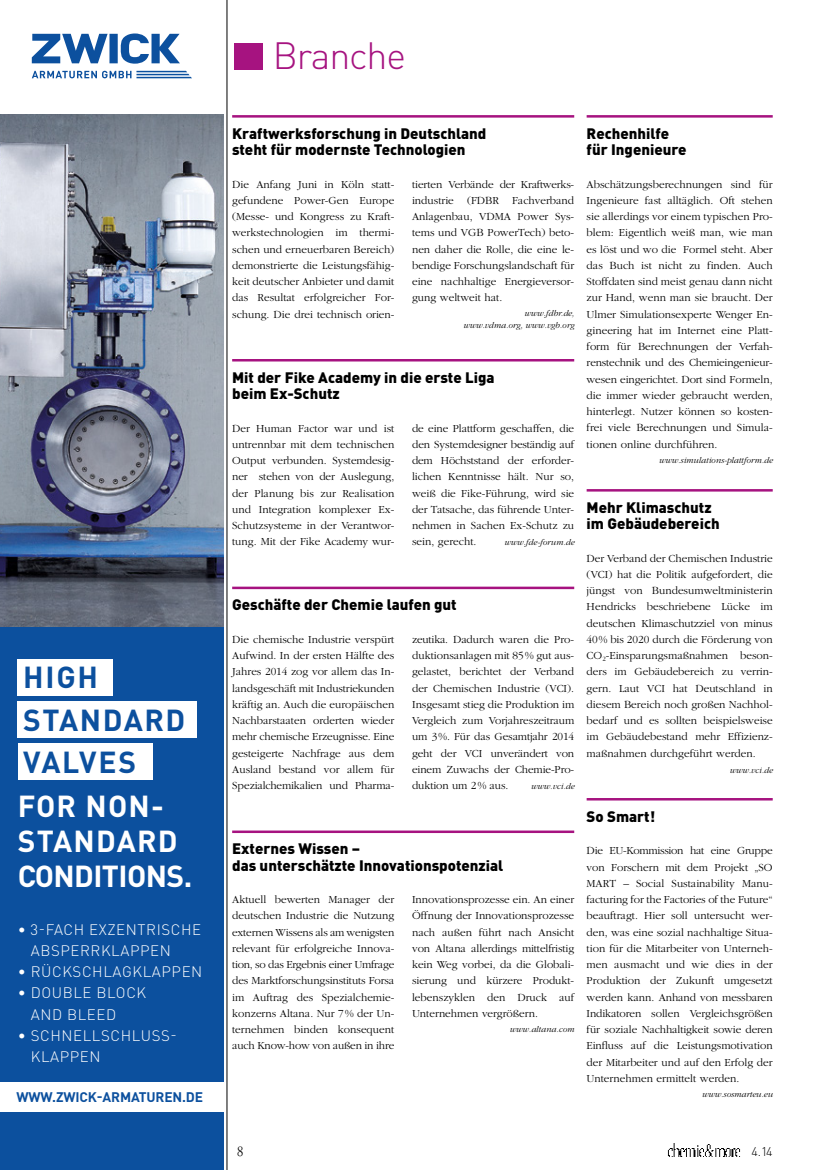
<style>
.page{position:relative;width:833px;height:1170px;background:#fff}
.page>*{position:absolute;margin:0;border:0;box-sizing:border-box;transform-origin:0 0}
.t1{font:300 37.5px "DIN Pro";letter-spacing:-.03em;color:#a61380}
.t2{font:700 30px/35px "DIN Pro";color:#fff}
.t3{font:700 30px/42.5px "DIN Pro";letter-spacing:.05em;color:#0c509e}
.t4{font:900 15px/16.2px "DIN Pro";color:#000}
.t5{font:300 15px/21.2px "DIN Pro";letter-spacing:.04em;color:#fff}
.t6{font:300 condensed 15px "Garamond IT Cby BT";color:#000}
.t7{font:700 13.75px "DIN Pro";letter-spacing:-.01em;color:#0c509e}
.t8{font:300 12.5px "DIN Pro";color:#000}
.t9{font:300 11.25px/16.2px "Garamond";color:#000;text-align:justify}
.t10{font:italic 300 8.75px/11.2px "Garamond";color:#000;text-align:right}
</style>
<div class="page">
<img style="left:667px;top:1143px;width:73px;height:13px">
<div style="left:234px;top:43px;width:28px;height:26px;background:#a61380"></div>
<hr style="left:232px;top:115px;width:342px;height:3px;background:#a61380">
<hr style="left:232px;top:359px;width:342px;height:2px;background:#a61380">
<hr style="left:232px;top:586px;width:342px;height:3px;background:#a61380">
<hr style="left:232px;top:830px;width:342px;height:3px;background:#a61380">
<hr style="left:586px;top:489px;width:186px;height:2px;background:#a61380">
<hr style="left:586px;top:115px;width:186px;height:3px;background:#a61380">
<img style="left:0;top:114px;width:223px;height:514px">
<div style="left:0;top:628px;width:223px;height:541px;background:#0c509e"></div>
<div style="left:18px;top:659px;width:95px;height:36px;background:#fff"></div>
<div style="left:0;top:1082px;width:223px;height:29px;background:#fff"></div>
<div style="left:18px;top:701px;width:179px;height:36px;background:#fff"></div>
<div style="left:18px;top:743px;width:134px;height:36px;background:#fff"></div>
<svg style="left:32px;top:71px;width:160px;height:7px"></svg>
<svg style="left:32px;top:33px;width:148px;height:31px"></svg>
<hr style="left:227px;top:0;width:1px;height:1169px;background:#000">
<hr style="left:586px;top:798px;width:186px;height:2px;background:#a61380">
<h2 class="t3" style="left:23px;top:655px;width:164px">HIGH<br>STANDARD<br>VALVES</h2>
<h2 class="t2" style="left:18px;top:787px;width:176px">FOR NON-<br>STANDARD<br>CONDITIONS.</h2>
<h3 class="t5" style="left:31px;top:917px;width:172px;text-indent:-13px">• 3-FACH EXZENTRISCHE<br>ABSPERRKLAPPEN</h3>
<h3 class="t5" style="left:18px;top:960px;width:186px">• RÜCKSCHLAGKLAPPEN</h3>
<h3 class="t5" style="left:31px;top:981px;width:117px;text-indent:-13px">• DOUBLE BLOCK<br>AND BLEED</h3>
<h3 class="t5" style="left:31px;top:1024px;width:148px;text-indent:-13px">• SCHNELLSCHLUSS-<br>KLAPPEN</h3>
<p class="t7" style="left:17px;top:1087px;width:188px">WWW.ZWICK-ARMATUREN.DE</p>
<h1 class="t1" style="left:273px;top:30px;width:135px">BRANCHE</h1>
<h3 class="t4" style="left:232px;top:125px;width:256px">Kraftwerksforschung in Deutschland steht für modernste Technologien</h3>
<p class="t9" style="left:232px;top:176px;width:164px">Die Anfang Juni in Köln statt&shy;gefundene Power-Gen Europe (Messe- und Kongress zu Kraft&shy;werkstechnologien im thermi&shy;schen und erneuerbaren Bereich) demonstrierte die Leistungsfähig&shy;keit deutscher Anbieter und damit das Resultat erfolgreicher For&shy;schung. Die drei technisch orien-</p>
<p class="t9" style="left:412px;top:176px;width:164px">tierten Verbände der Kraftwerks&shy;industrie (FDBR Fachverband Anlagenbau, VDMA Power Sys&shy;tems und VGB PowerTech) beto&shy;nen daher die Rolle, die eine le&shy;bendige Forschungslandschaft für eine nachhaltige Energieversor&shy;gung weltweit hat.</p>
<p class="t10" style="left:463px;top:308px;width:113px">www.fdbr.de, www.vdma.org, www.vgb.org</p>
<h3 class="t4" style="left:232px;top:368px;width:264px">Mit der Fike Academy in die erste Liga beim Ex-Schutz</h3>
<p class="t9" style="left:232px;top:420px;width:164px">Der Human Factor war und ist untrennbar mit dem technischen Output verbunden. Systemdesig&shy;ner stehen von der Auslegung, der Planung bis zur Realisation und Integration komplexer Ex-Schutzsysteme in der Verantwor&shy;tung. Mit der Fike Academy wur-</p>
<p class="t9" style="left:412px;top:420px;width:164px">de eine Plattform geschaffen, die den Systemdesigner beständig auf dem Höchststand der erforder&shy;lichen Kenntnisse hält. Nur so, weiß die Fike-Führung, wird sie der Tatsache, das führende Unter&shy;nehmen in Sachen Ex-Schutz zu sein, gerecht.</p>
<p class="t10" style="left:504px;top:537px;width:72px">www.fde-forum.de</p>
<h3 class="t4" style="left:232px;top:596px;width:226px">Geschäfte der Chemie laufen gut</h3>
<p class="t9" style="left:232px;top:631px;width:164px">Die chemische Industrie verspürt Aufwind. In der ersten Hälfte des Jahres 2014 zog vor allem das In&shy;landsgeschäft mit Industriekunden kräftig an. Auch die europäischen Nachbarstaaten orderten wieder mehr chemische Erzeugnisse. Eine gesteigerte Nachfrage aus dem Ausland bestand vor allem für Spezialchemikalien und Pharma-</p>
<p class="t9" style="left:412px;top:631px;width:164px">zeutika. Dadurch waren die Pro&shy;duktionsanlagen mit 85% gut aus&shy;gelastet, berichtet der Verband der Chemischen Industrie (VCI).<br>Insgesamt stieg die Produktion im Vergleich zum Vorjahreszeitraum um 3%. Für das Gesamtjahr 2014 geht der VCI unverändert von einem Zuwachs der Chemie-Pro&shy;duktion um 2% aus.</p>
<p class="t10" style="left:531px;top:780px;width:45px">www.vci.de</p>
<h3 class="t4" style="left:232px;top:840px;width:273px">Externes Wissen –<br>das unterschätzte Innovationspotenzial</h3>
<p class="t9" style="left:232px;top:891px;width:164px">Aktuell bewerten Manager der deutschen Industrie die Nutzung externen Wissens als am wenigsten relevant für erfolgreiche Innova&shy;tion, so das Ergebnis einer Umfrage des Marktforschungsinstituts Forsa im Auftrag des Spezialchemie&shy;konzerns Altana. Nur 7% der Un&shy;ternehmen binden konsequent auch Know-how von außen in ihre</p>
<p class="t9" style="left:412px;top:891px;width:164px">Innovationsprozesse ein. An einer Öffnung der Innovationsprozesse nach außen führt nach Ansicht von Altana allerdings mittelfristig kein Weg vorbei, da die Globali&shy;sierung und kürzere Produkt&shy;lebenszyklen den Druck auf Unternehmen vergrößern.</p>
<p class="t10" style="left:509px;top:1023px;width:66px">www.altana.com</p>
<h3 class="t4" style="left:586px;top:125px;width:101px">Rechenhilfe für Ingenieure</h3>
<p class="t9" style="left:586px;top:176px;width:188px">Abschätzungsberechnungen sind für Ingenieure fast alltäglich. Oft stehen sie allerdings vor einem typischen Pro&shy;blem: Eigentlich weiß man, wie man es löst und wo die Formel steht. Aber das Buch ist nicht zu finden. Auch Stoffdaten sind meist genau dann nicht zur Hand, wenn man sie braucht. Der Ulmer Simulationsexperte Wenger En&shy;gineering hat im Internet eine Platt&shy;form für Berechnungen der Verfah&shy;renstechnik und des Chemieingenieur&shy;wesen eingerichtet. Dort sind Formeln, die immer wieder gebraucht werden, hinterlegt. Nutzer können so kosten&shy;frei viele Berechnungen und Simula&shy;tionen online durchführen.</p>
<p class="t10" style="left:659px;top:454px;width:115px">www.simulations-plattform.de</p>
<h3 class="t4" style="left:586px;top:498px;width:135px">Mehr Klimaschutz im Gebäudebereich</h3>
<p class="t9" style="left:586px;top:550px;width:188px">Der Verband der Chemischen Industrie (VCI) hat die Politik aufgefordert, die jüngst von Bundesumweltministerin Hendricks beschriebene Lücke im deutschen Klimaschutzziel von minus 40% bis 2020 durch die Förderung von CO<sub>2</sub>-Einsparungsmaßnahmen beson&shy;ders im Gebäudebereich zu verrin&shy;gern. Laut VCI hat Deutschland in diesem Bereich noch großen Nachhol&shy;bedarf und es sollten beispielsweise im Gebäudebestand mehr Effizienz&shy;maßnahmen durchgeführt werden.</p>
<p class="t10" style="left:729px;top:764px;width:45px">www.vci.de</p>
<h3 class="t4" style="left:586px;top:807px;width:70px">So Smart!</h3>
<p class="t9" style="left:586px;top:842px;width:188px">Die EU-Kommission hat eine Gruppe von Forschern mit dem Projekt „SO MART – Social Sustainability Manu&shy;facturing for the Factories of the Future“ beauftragt. Hier soll untersucht wer&shy;den, was eine sozial nachhaltige Situa&shy;tion für die Mitarbeiter von Unterneh&shy;men ausmacht und wie dies in der Produktion der Zukunft umgesetzt werden kann. Anhand von messbaren Indikatoren sollen Vergleichsgrößen für soziale Nachhaltigkeit sowie deren Einfluss auf die Leistungsmotivation der Mitarbeiter und auf den Erfolg der Unternehmen ermittelt werden.</p>
<p class="t10" style="left:702px;top:1088px;width:72px">www.sosmarteu.eu</p>
<h3 class="t6" style="left:237px;top:1142px;width:7px">8</h3>
<p class="t8" style="left:751px;top:1142px;width:23px">4.14</p>
</div>
